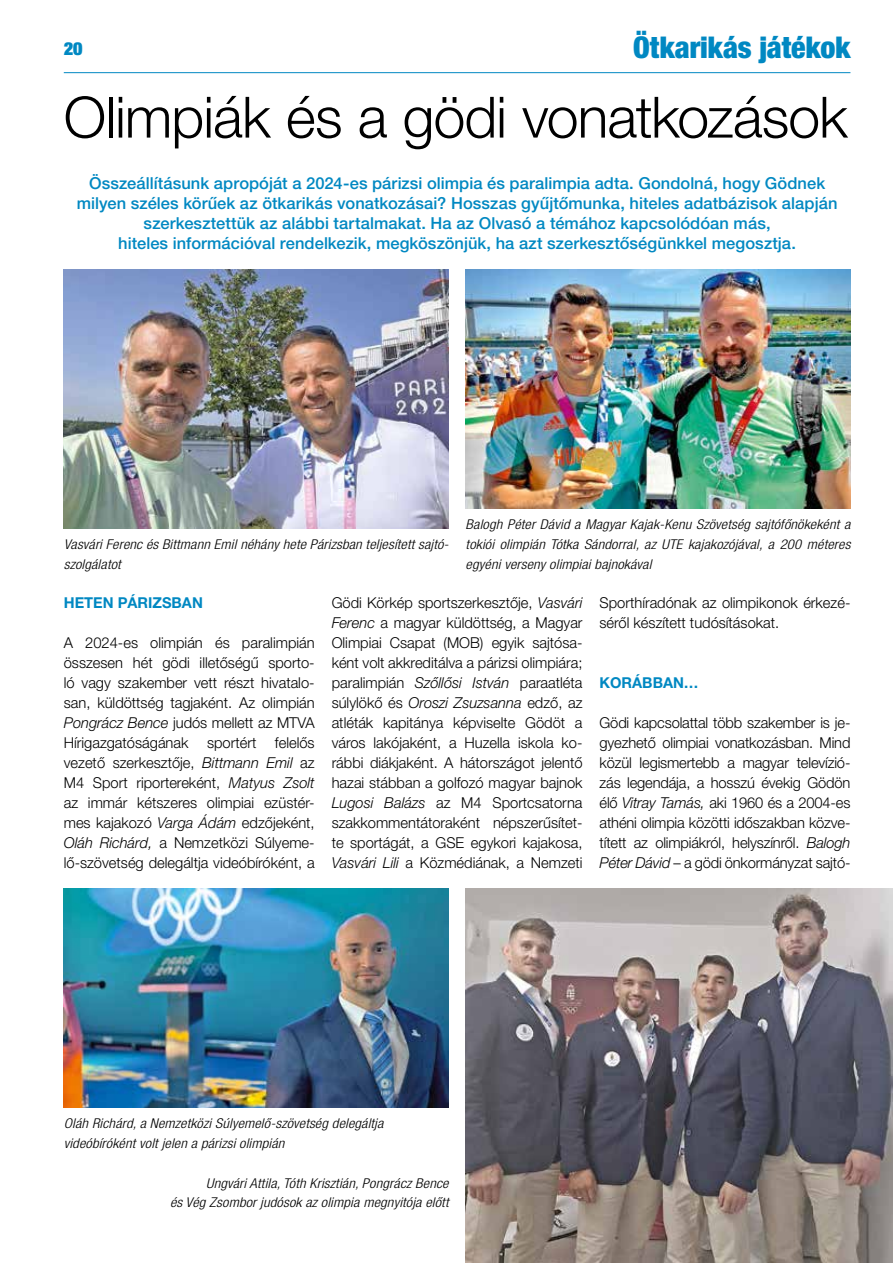
<style>
.page{position:relative;width:893px;height:1263px;background:#fff}
.page>*{position:absolute;margin:0;border:0;box-sizing:border-box;transform-origin:0 0}
.t1{font:300 57px "Helvetica Neue LT Pro";letter-spacing:-.015em;color:#000}
.t2{font:900 condensed 30px "Helvetica Neue LT Pro";color:#0088c2}
.t3{font:900 condensed 18px "Helvetica Neue LT Pro";color:#0088c2}
.t4{font:500 16.5px/20px "Helvetica Neue LT Pro";letter-spacing:.005em;color:#0088c2;text-align:center}
.t5{font:300 15px/20px "Helvetica Neue LT Pro";color:#000;text-align:justify}
.t6{font:700 15px "Helvetica Neue LT Pro";color:#0088c2}
.t7{font:italic 300 condensed 13.5px/20px "Helvetica Neue LT Pro";letter-spacing:.01em;color:#000;scale:1.1 1}
.s1{font-style:italic}
</style>
<div class="page">
<hr style="left:64px;top:72px;width:786px;height:1px;background:#0088c2">
<img style="left:64px;top:269px;width:385px;height:259px">
<img style="left:466px;top:269px;width:384px;height:240px">
<img style="left:466px;top:888px;width:427px;height:375px">
<img style="left:64px;top:888px;width:385px;height:220px">
<p class="t3" style="left:64px;top:37px;width:20px">20</p>
<h2 class="t2" style="left:633px;top:29px;width:219px">Ötkarikás játékok</h2>
<h1 class="t1" style="left:64px;top:82px;width:785px">Olimpiák és a gödi vonatkozások</h1>
<p class="t4" style="left:77px;top:173px;width:762px">Összeállításunk apropóját a 2024-es párizsi olimpia és paralimpia adta. Gondolná, hogy Gödnek milyen széles körűek az ötkarikás vonatkozásai? Hosszas gyűjtőmunka, hiteles adatbázisok alapján szerkesztettük az alábbi tartalmakat. Ha az Olvasó a témához kapcsolódóan más,<br>hiteles információval rendelkezik, megköszönjük, ha azt szerkesztőségünkkel megosztja.</p>
<p class="t7" style="left:64px;top:534px;width:350px">Vasvári Ferenc és Bittmann Emil néhány hete Párizsban teljesített sajtó&shy;szolgálatot</p>
<p class="t7" style="left:466px;top:514px;width:351px;text-align:justify">Balogh Péter Dávid a Magyar Kajak-Kenu Szövetség sajtófőnökeként a tokiói olimpián Tótka Sándorral, az UTE kajakozójával, a 200 méteres egyéni verseny olimpiai bajnokával</p>
<p class="t6" style="left:64px;top:594px;width:141px">HETEN PÁRIZSBAN</p>
<p class="t5" style="left:64px;top:633px;width:252px">A 2024-es olimpián és paralimpián összesen hét gödi illetőségű sporto&shy;ló vagy szakember vett részt hivatalo&shy;san, küldöttség tagjaként. Az olimpián <span class="s1">Pongrácz Bence</span> judós mellett az MTVA Hírigazgatóságának sportért felelős vezető szerkesztője, <span class="s1">Bittmann Emil</span> az M4 Sport riportereként, <span class="s1">Matyus Zsolt </span>az immár kétszeres olimpiai ezüstér&shy;mes kajakozó <span class="s1">Varga Ádám</span> edzőjeként, <span class="s1">Oláh Richárd,</span> a Nemzetközi Súlyeme&shy;lő-szövetség delegáltja videóbíróként, a</p>
<p class="t5" style="left:332px;top:593px;width:252px">Gödi Körkép sportszerkesztője, <span class="s1">Vasvári Ferenc</span> a magyar küldöttség, a Magyar Olimpiai Csapat (MOB) egyik sajtósa&shy;ként volt akkreditálva a párizsi olimpiára; paralimpián <span class="s1">Szőllősi István</span> paraatléta súlylökő és <span class="s1">Oroszi Zsuzsanna</span> edző, az atléták kapitánya képviselte Gödöt a város lakójaként, a Huzella iskola ko&shy;rábbi diákjaként. A hátországot jelentő hazai stábban a golfozó magyar bajnok <span class="s1">Lugosi Balázs</span> az M4 Sportcsatorna szakkommentátoraként népszerűsítet&shy;te sportágát, a GSE egykori kajakosa, <span class="s1">Vasvári Lili</span> a Közmédiának, a Nemzeti</p>
<p class="t5" style="left:600px;top:593px;width:252px">Sporthíradónak az olimpikonok érkezé&shy;séről készített tudósításokat.</p>
<p class="t6" style="left:600px;top:674px;width:101px">KORÁBBAN…</p>
<p class="t5" style="left:600px;top:713px;width:252px">Gödi kapcsolattal több szakember is je&shy;gyezhető olimpiai vonatkozásban. Mind közül legismertebb a magyar televízió&shy;zás legendája, a hosszú évekig Gödön élő <span class="s1">Vitray Tamás,</span> aki 1960 és a 2004-es athéni olimpia közötti időszakban közve&shy;tített az olimpiákról, helyszínről. <span class="s1">Balogh Péter Dávid</span> – a gödi önkormányzat sajtó-</p>
<p class="t7" style="left:64px;top:1113px;width:292px">Oláh Richárd, a Nemzetközi Súlyemelő-szövetség delegáltja videóbíróként volt jelen a párizsi olimpián</p>
<p class="t7" style="left:170px;top:1173px;width:255px;text-align:right">Ungvári Attila, Tóth Krisztián, Pongrácz Bence<br>és Vég Zsombor judósok az olimpia megnyitója előtt</p>
</div>
